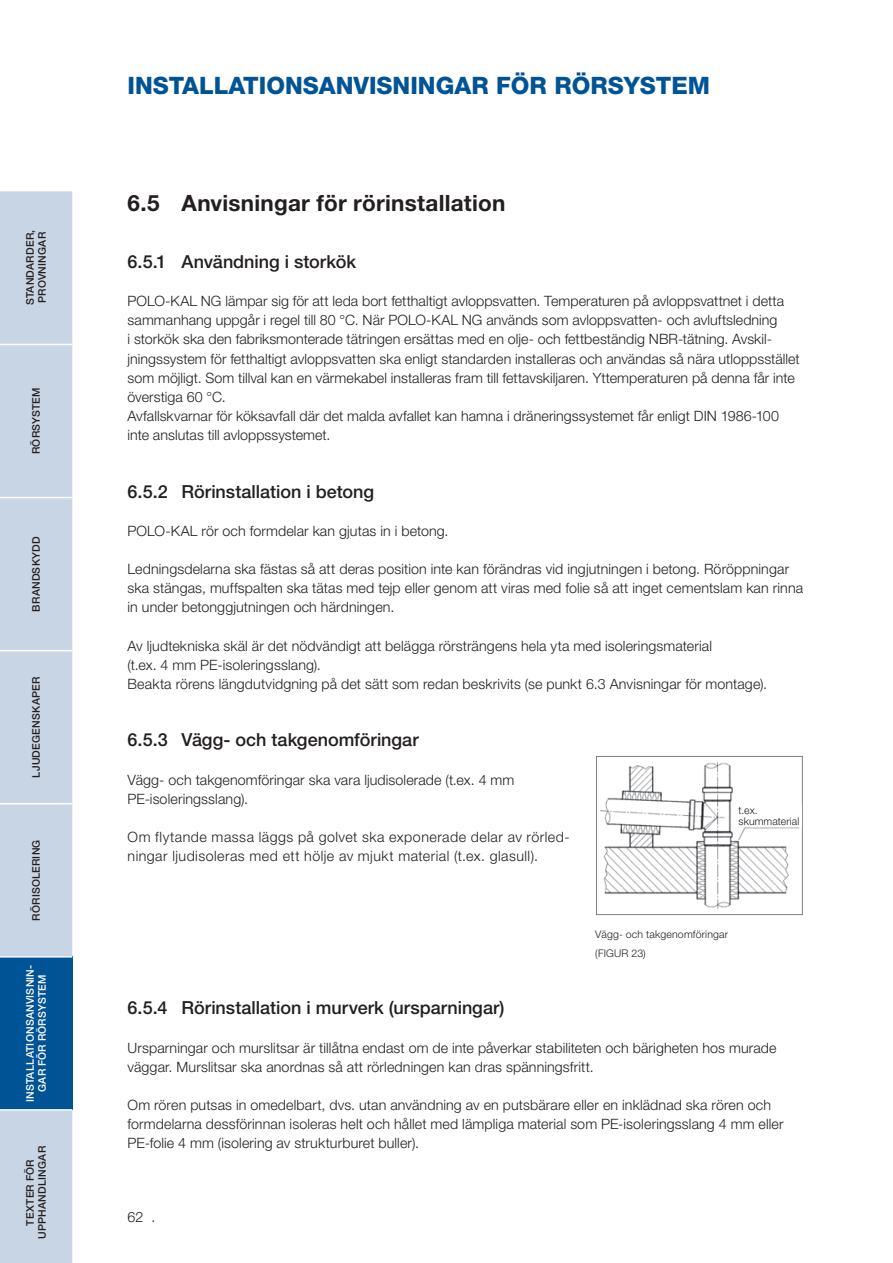
<style>
.page{position:relative;width:893px;height:1263px;background:#fff}
.page>*{position:absolute;margin:0;border:0;box-sizing:border-box;transform-origin:0 0}
.t1{font:800 24px "Helvetica Neue LT Pro";color:#005495}
.t2{font:700 22.5px "Helvetica Neue LT Pro";letter-spacing:.01em;color:#231f20}
.t3{font:500 18px "Helvetica Neue LT Pro";color:#231f20}
.t4{font:300 14.25px/19.2px "Helvetica Neue LT Pro";letter-spacing:.005em;color:#231f20}
.t5{font:300 14.25px/19.2px "Helvetica Neue LT Pro";letter-spacing:.035em;color:#231f20}
.t6{font:500 10.5px/12px "Helvetica Neue LT Pro";letter-spacing:.02em;color:#231f20}
.t7{font:300 10.5px/19.2px "Helvetica Neue LT Pro";letter-spacing:.015em;color:#231f20}
.t8{font:500 10.5px/12px "Helvetica Neue LT Pro";letter-spacing:.02em;color:#fff;text-align:center}
</style>
<div class="page">
<div style="left:0;top:191px;width:72px;height:1072px;background:#c8d5e4"></div>
<div style="left:0;top:957px;width:72px;height:153px;background:#005495"></div>
<hr style="left:0;top:344px;width:72px;height:1px;background:#fff">
<hr style="left:0;top:497px;width:72px;height:1px;background:#fff">
<hr style="left:0;top:650px;width:72px;height:1px;background:#fff">
<hr style="left:0;top:803px;width:72px;height:1px;background:#fff">
<hr style="left:0;top:956px;width:72px;height:1px;background:#fff">
<hr style="left:0;top:1109px;width:72px;height:2px;background:#fff">
<img style="left:600px;top:762px;width:200px;height:147px">
<div style="left:596px;top:756px;width:206px;height:159px;border:1px solid #808285"></div>
<div style="left:736px;top:805px;width:65px;height:22px;background:#fff"></div>
<p class="t6" style="left:24px;top:305px;width:77px;rotate:-90deg">STANDARDER,<br>PROVNINGAR</p>
<p class="t6" style="left:30px;top:454px;width:68px;rotate:-90deg">RÖRSYSTEM</p>
<p class="t6" style="left:30px;top:612px;width:77px;rotate:-90deg">BRANDSKYDD</p>
<p class="t6" style="left:30px;top:778px;width:102px;rotate:-90deg">LJUDEGENSKAPER</p>
<p class="t6" style="left:30px;top:921px;width:83px;rotate:-90deg">RÖRISOLERING</p>
<p class="t8" style="left:24px;top:1102px;width:139px;rotate:-90deg">INSTALLATIONSANVISNIN-<br>GAR FÖR RÖRSYSTEM</p>
<p class="t6" style="left:24px;top:1239px;width:94px;text-align:center;rotate:-90deg">TEXTER FÖR<br>UPPHANDLINGAR</p>
<h1 class="t1" style="left:128px;top:71px;width:584px">INSTALLATIONSANVISNINGAR FÖR RÖRSYSTEM</h1>
<h2 class="t2" style="left:128px;top:189px;width:379px">6.5 Anvisningar för rörinstallation</h2>
<p class="t3" style="left:128px;top:251px;width:230px">6.5.1 Användning i storkök</p>
<p class="t4" style="left:128px;top:291px;width:674px">POLO-KAL NG lämpar sig för att leda bort fetthaltigt avloppsvatten. Temperaturen på avloppsvattnet i detta sammanhang uppgår i regel till 80 °C. När POLO-KAL NG används som avloppsvatten- och avluftsledning<br>i storkök ska den fabriksmonterade tätringen ersättas med en olje- och fettbeständig NBR-tätning. Avskil&shy;jningssystem för fetthaltigt avloppsvatten ska enligt standarden installeras och användas så nära utloppsstället som möjligt. Som tillval kan en värmekabel installeras fram till fettavskiljaren. Yttemperaturen på denna får inte överstiga 60 °C.<br>Avfallskvarnar för köksavfall där det malda avfallet kan hamna i dräneringssystemet får enligt DIN 1986-100 inte anslutas till avloppssystemet.</p>
<p class="t3" style="left:128px;top:480px;width:248px">6.5.2 Rörinstallation i betong</p>
<p class="t4" style="left:128px;top:521px;width:323px">POLO-KAL rör och formdelar kan gjutas in i betong.</p>
<p class="t4" style="left:128px;top:559px;width:677px">Ledningsdelarna ska fästas så att deras position inte kan förändras vid ingjutningen i betong. Röröppningar ska stängas, muffspalten ska tätas med tejp eller genom att viras med folie så att inget cementslam kan rinna in under betonggjutningen och härdningen.</p>
<p class="t4" style="left:128px;top:636px;width:641px">Av ljudtekniska skäl är det nödvändigt att belägga rörsträngens hela yta med isoleringsmaterial<br>(t.ex. 4 mm PE-isoleringsslang).<br>Beakta rörens längdutvidgning på det sätt som redan beskrivits (se punkt 6.3 Anvisningar för montage).</p>
<p class="t3" style="left:128px;top:729px;width:293px">6.5.3 Vägg- och takgenomföringar</p>
<p class="t4" style="left:128px;top:770px;width:388px">Vägg- och takgenomföringar ska vara ljudisolerade (t.ex. 4 mm<br>PE-isoleringsslang).</p>
<p class="t5" style="left:128px;top:827px;width:444px">Om flytande massa läggs på golvet ska exponerade delar av rörled&shy;ningar ljudisoleras med ett hölje av mjukt material (t.ex. glasull).</p>
<p class="t7" style="left:739px;top:805px;width:62px;line-height:10.5px">t.ex. skummaterial</p>
<p class="t7" style="left:595px;top:924px;width:134px">Vägg- och takgenomföringar (FIGUR 23)</p>
<p class="t3" style="left:128px;top:997px;width:378px">6.5.4 Rörinstallation i murverk (ursparningar)</p>
<p class="t4" style="left:128px;top:1037px;width:650px">Ursparningar och murslitsar är tillåtna endast om de inte påverkar stabiliteten och bärigheten hos murade väggar. Murslitsar ska anordnas så att rörledningen kan dras spänningsfritt.</p>
<p class="t4" style="left:128px;top:1095px;width:658px">Om rören putsas in omedelbart, dvs. utan användning av en putsbärare eller en inklädnad ska rören och formdelarna dessförinnan isoleras helt och hållet med lämpliga material som PE-isoleringsslang 4 mm eller<br>PE-folie 4 mm (isolering av strukturburet buller).</p>
<p class="t4" style="left:128px;top:1207px;width:29px">62 .</p>
</div>
